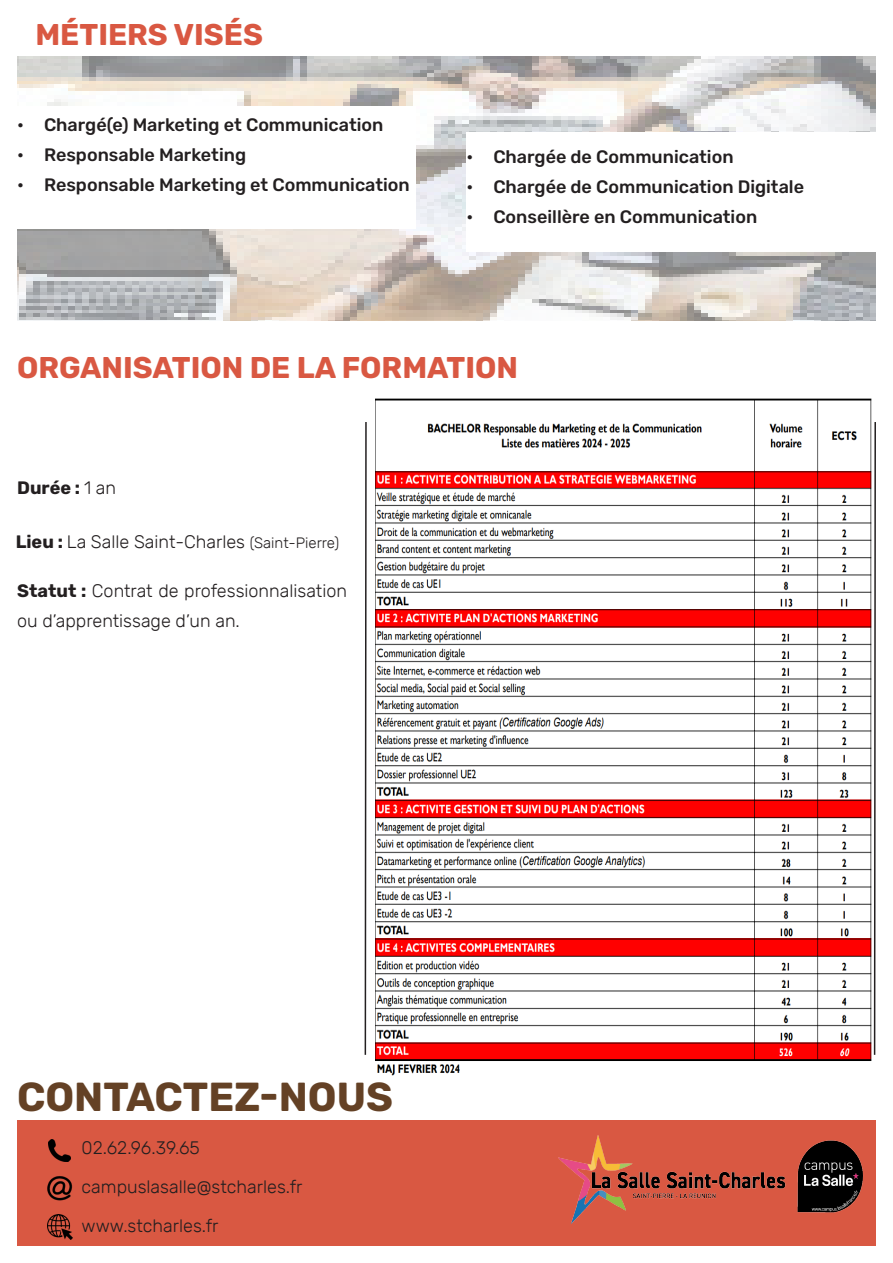
<style>
.page{position:relative;width:893px;height:1263px;background:#fff}
.page>*{position:absolute;margin:0;border:0;box-sizing:border-box;transform-origin:0 0}
.t1{font:700 40.5px "Rubik";color:#644125}
.t2{font:700 30px "Rubik";color:#d95842}
.t3{font:500 18px "Rubik";color:#231f20}
.t4{font:300 18px/30px "Rubik";color:#231f20}
.t5{font:700 18px "Rubik";color:#231f20}
.s1{font-weight:300}
.s2{font-weight:700}
.s3{font-size:15px}
</style>
<div class="page">
<img style="left:17px;top:57px;width:859px;height:263px">
<div style="left:466px;top:133px;width:414px;height:119px;background:#fff"></div>
<div style="left:17px;top:106px;width:399px;height:123px;background:#fff"></div>
<img style="left:375px;top:398px;width:497px;height:678px">
<svg style="left:364px;top:422px;width:3px;height:633px"></svg>
<svg style="left:873px;top:422px;width:3px;height:633px"></svg>
<div style="left:17px;top:1120px;width:859px;height:126px;background:#d95842"></div>
<img style="left:558px;top:1135px;width:305px;height:89px">
<img style="left:48px;top:1139px;width:22px;height:22px">
<img style="left:47px;top:1176px;width:25px;height:25px">
<img style="left:47px;top:1214px;width:25px;height:25px">
<p class="t2" style="left:35px;top:17px;width:229px">MÉTIERS VISÉS</p>
<p class="t3" style="left:17px;top:114px;width:368px">• Chargé(e) Marketing et Communication</p>
<p class="t3" style="left:17px;top:144px;width:231px">• Responsable Marketing</p>
<p class="t3" style="left:17px;top:174px;width:394px">• Responsable Marketing et Communication</p>
<p class="t3" style="left:466px;top:146px;width:269px">• Chargée de Communication</p>
<p class="t3" style="left:466px;top:176px;width:339px">• Chargée de Communication Digitale</p>
<p class="t3" style="left:466px;top:206px;width:292px">• Conseillère en Communication</p>
<p class="t2" style="left:17px;top:350px;width:503px">ORGANISATION DE LA FORMATION</p>
<p class="t5" style="left:17px;top:477px;width:100px">Durée : <span class="s1">1 an</span></p>
<p class="t4" style="left:16px;top:527px;width:325px"><span class="s2">Lieu :</span> La Salle Saint-Charles <span class="s3">(Saint-Pierre)</span></p>
<p class="t4" style="left:17px;top:576px;width:331px"><span class="s2">Statut :</span> Contrat de professionnalisation ou d’apprentissage d’un an.</p>
<p class="t1" style="left:17px;top:1073px;width:377px">CONTACTEZ-NOUS</p>
<p class="t4" style="left:82px;top:1133px;width:120px">02.62.96.39.65</p>
<p class="t4" style="left:82px;top:1172px;width:222px">campuslasalle@stcharles.fr</p>
<p class="t4" style="left:82px;top:1211px;width:138px">www.stcharles.fr</p>
</div>
